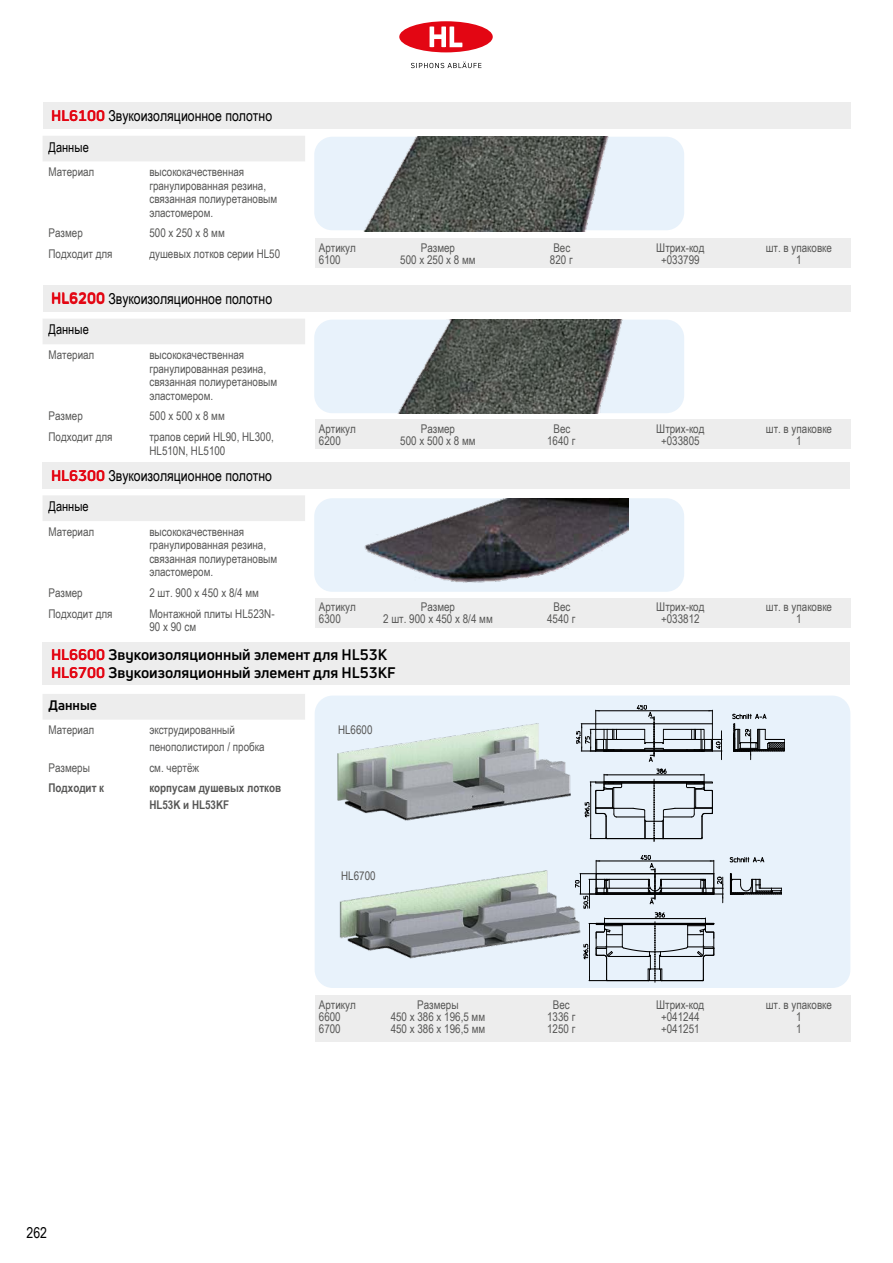
<style>
.page{position:relative;width:893px;height:1263px;background:#fff}
.page>*{position:absolute;margin:0;border:0;box-sizing:border-box;transform-origin:0 0}
.t1{font:15px "Arial Narrow";color:#000}
.t2{font:700 15px/18px "Uni Neue";color:#000}
.t3{font:13.5px "Arial Narrow";color:#000}
.t4{font:700 13.5px "Uni Neue";color:#000}
.t5{font:12px/13.5px "Arial Narrow";color:#575756}
.t6{font:700 12px/16.5px "Arial Narrow";color:#575756}
.s1{font-family:"Uni Neue";font-weight:700;color:#e30613}
.s2{color:#e30613}
</style>
<div class="page">
<svg style="left:411px;top:62px;width:70px;height:6px"></svg>
<div style="left:399px;top:21px;width:94px;height:31px;background:#e30613;border-radius:50%"></div>
<svg style="left:430px;top:26px;width:33px;height:21px"></svg>
<div style="left:314px;top:137px;width:370px;height:93px;background:#e8f2fb;border-radius:18px"></div>
<img style="left:363px;top:136px;width:246px;height:95px">
<div style="left:314px;top:320px;width:370px;height:93px;background:#e8f2fb;border-radius:18px"></div>
<img style="left:398px;top:320px;width:225px;height:93px">
<div style="left:314px;top:498px;width:370px;height:94px;background:#e8f2fb;border-radius:18px"></div>
<img style="left:364px;top:498px;width:265px;height:84px">
<div style="left:315px;top:696px;width:535px;height:292px;background:#e8f2fb;border-radius:18px"></div>
<hr style="left:750px;top:729px;width:1px;height:31px;background:#000">
<svg style="left:732px;top:714px;width:53px;height:41px"></svg>
<svg style="left:593px;top:769px;width:120px;height:73px"></svg>
<svg style="left:593px;top:705px;width:129px;height:57px"></svg>
<svg style="left:730px;top:857px;width:34px;height:5px"></svg>
<svg style="left:730px;top:873px;width:52px;height:22px"></svg>
<svg style="left:604px;top:855px;width:119px;height:127px"></svg>
<img style="left:315px;top:696px;width:278px;height:111px">
<img style="left:316px;top:807px;width:288px;height:189px">
<div style="left:43px;top:102px;width:807px;height:26px;background:#ededed"></div>
<div style="left:43px;top:136px;width:262px;height:25px;background:#ededed"></div>
<div style="left:315px;top:239px;width:535px;height:29px;background:#ededed"></div>
<div style="left:43px;top:285px;width:807px;height:26px;background:#ededed"></div>
<div style="left:43px;top:319px;width:262px;height:25px;background:#ededed"></div>
<div style="left:315px;top:420px;width:535px;height:29px;background:#ededed"></div>
<div style="left:43px;top:463px;width:807px;height:26px;background:#ededed"></div>
<div style="left:43px;top:495px;width:262px;height:26px;background:#ededed"></div>
<div style="left:315px;top:598px;width:535px;height:29px;background:#ededed"></div>
<div style="left:43px;top:642px;width:807px;height:43px;background:#ededed"></div>
<div style="left:43px;top:694px;width:262px;height:26px;background:#ededed"></div>
<div style="left:315px;top:996px;width:535px;height:46px;background:#ededed"></div>
<p class="t1" style="left:51px;top:104px;width:223px"><span class="s1">HL6100</span> Звукоизоляционное полотно</p>
<p class="t3" style="left:49px;top:137px;width:42px">Данные</p>
<p class="t5" style="left:49px;top:165px;width:47px">Материал</p>
<p class="t5" style="left:149px;top:165px;width:129px">высококачественная гранулированная резина, связанная полиуретановым эластомером.</p>
<p class="t5" style="left:49px;top:226px;width:36px">Размер</p>
<p class="t5" style="left:149px;top:226px;width:77px">500 x 250 x 8 мм</p>
<p class="t5" style="left:49px;top:247px;width:65px">Подходит для</p>
<p class="t5" style="left:149px;top:247px;width:132px">душевых лотков серии HL50</p>
<p class="t1" style="left:51px;top:287px;width:223px"><span class="s1">HL6200</span> Звукоизоляционное полотно</p>
<p class="t3" style="left:49px;top:320px;width:42px">Данные</p>
<p class="t5" style="left:49px;top:348px;width:47px">Материал</p>
<p class="t5" style="left:149px;top:348px;width:129px">высококачественная гранулированная резина, связанная полиуретановым эластомером.</p>
<p class="t5" style="left:49px;top:409px;width:36px">Размер</p>
<p class="t5" style="left:149px;top:409px;width:77px">500 x 500 x 8 мм</p>
<p class="t5" style="left:49px;top:430px;width:65px">Подходит для</p>
<p class="t5" style="left:149px;top:430px;width:126px">трапов серий HL90, HL300,<br>HL510N, HL5100</p>
<p class="t5" style="left:319px;top:240px;width:38px">Артикул</p>
<p class="t5" style="left:421px;top:240px;width:36px">Размер</p>
<p class="t5" style="left:553px;top:240px;width:18px">Вес</p>
<p class="t5" style="left:656px;top:240px;width:50px">Штрих-код</p>
<p class="t5" style="left:766px;top:240px;width:68px">шт. в упаковке</p>
<p class="t5" style="left:319px;top:252px;width:23px">6100</p>
<p class="t5" style="left:400px;top:252px;width:77px">500 x 250 x 8 мм</p>
<p class="t5" style="left:550px;top:252px;width:24px">820 г</p>
<p class="t5" style="left:661px;top:252px;width:40px">+033799</p>
<p class="t5" style="left:796px;top:252px;width:7px">1</p>
<p class="t5" style="left:319px;top:421px;width:38px">Артикул</p>
<p class="t5" style="left:421px;top:421px;width:36px">Размер</p>
<p class="t5" style="left:553px;top:421px;width:18px">Вес</p>
<p class="t5" style="left:656px;top:421px;width:50px">Штрих-код</p>
<p class="t5" style="left:766px;top:421px;width:68px">шт. в упаковке</p>
<p class="t5" style="left:319px;top:433px;width:23px">6200</p>
<p class="t5" style="left:400px;top:433px;width:77px">500 x 500 x 8 мм</p>
<p class="t5" style="left:547px;top:433px;width:30px">1640 г</p>
<p class="t5" style="left:661px;top:433px;width:40px">+033805</p>
<p class="t5" style="left:796px;top:433px;width:7px">1</p>
<p class="t1" style="left:51px;top:465px;width:223px"><span class="s1">HL6300</span> Звукоизоляционное полотно</p>
<p class="t3" style="left:49px;top:496px;width:42px">Данные</p>
<p class="t5" style="left:49px;top:524px;width:47px">Материал</p>
<p class="t5" style="left:149px;top:524px;width:129px">высококачественная гранулированная резина, связанная полиуретановым эластомером.</p>
<p class="t5" style="left:49px;top:586px;width:36px">Размер</p>
<p class="t5" style="left:149px;top:586px;width:111px">2 шт. 900 x 450 x 8/4 мм</p>
<p class="t5" style="left:49px;top:606px;width:65px">Подходит для</p>
<p class="t5" style="left:149px;top:606px;width:127px">Монтажной плиты HL523N-<br>90 x 90 см</p>
<p class="t5" style="left:319px;top:600px;width:38px">Артикул</p>
<p class="t5" style="left:421px;top:600px;width:36px">Размер</p>
<p class="t5" style="left:553px;top:600px;width:18px">Вес</p>
<p class="t5" style="left:656px;top:600px;width:50px">Штрих-код</p>
<p class="t5" style="left:766px;top:600px;width:68px">шт. в упаковке</p>
<p class="t5" style="left:319px;top:612px;width:23px">6300</p>
<p class="t5" style="left:383px;top:612px;width:111px">2 шт. 900 x 450 x 8/4 мм</p>
<p class="t5" style="left:547px;top:612px;width:30px">4540 г</p>
<p class="t5" style="left:661px;top:612px;width:40px">+033812</p>
<p class="t5" style="left:796px;top:612px;width:7px">1</p>
<p class="t2" style="left:51px;top:645px;width:346px"><span class="s2">HL6600</span> Звукоизоляционный элемент для HL53K<br><span class="s2">HL6700</span> Звукоизоляционный элемент для HL53KF</p>
<p class="t4" style="left:49px;top:697px;width:50px">Данные</p>
<p class="t5" style="left:49px;top:723px;width:47px">Материал</p>
<p class="t5" style="left:149px;top:721px;width:117px;line-height:16.5px">экструдированный пенополистирол / пробка</p>
<p class="t5" style="left:49px;top:760px;width:43px">Размеры</p>
<p class="t5" style="left:149px;top:760px;width:51px">см. чертёж</p>
<p class="t6" style="left:49px;top:779px;width:57px">Подходит к</p>
<p class="t6" style="left:149px;top:779px;width:133px">корпусам душевых лотков<br>HL53K и HL53KF</p>
<p class="t5" style="left:338px;top:723px;width:36px">HL6600</p>
<p class="t5" style="left:341px;top:869px;width:36px">HL6700</p>
<p class="t1" style="left:27px;top:1222px;width:22px">262</p>
<p class="t5" style="left:319px;top:997px;width:38px">Артикул</p>
<p class="t5" style="left:417px;top:997px;width:43px">Размеры</p>
<p class="t5" style="left:553px;top:997px;width:18px">Вес</p>
<p class="t5" style="left:656px;top:997px;width:50px">Штрих-код</p>
<p class="t5" style="left:766px;top:997px;width:68px">шт. в упаковке</p>
<p class="t5" style="left:319px;top:1009px;width:23px">6600</p>
<p class="t5" style="left:391px;top:1009px;width:96px">450 x 386 x 196,5 мм</p>
<p class="t5" style="left:547px;top:1009px;width:30px">1336 г</p>
<p class="t5" style="left:661px;top:1009px;width:40px">+041244</p>
<p class="t5" style="left:796px;top:1009px;width:7px">1</p>
<p class="t5" style="left:319px;top:1021px;width:23px">6700</p>
<p class="t5" style="left:391px;top:1021px;width:96px">450 x 386 x 196,5 мм</p>
<p class="t5" style="left:547px;top:1021px;width:30px">1250 г</p>
<p class="t5" style="left:661px;top:1021px;width:40px">+041251</p>
<p class="t5" style="left:796px;top:1021px;width:7px">1</p>
</div>
